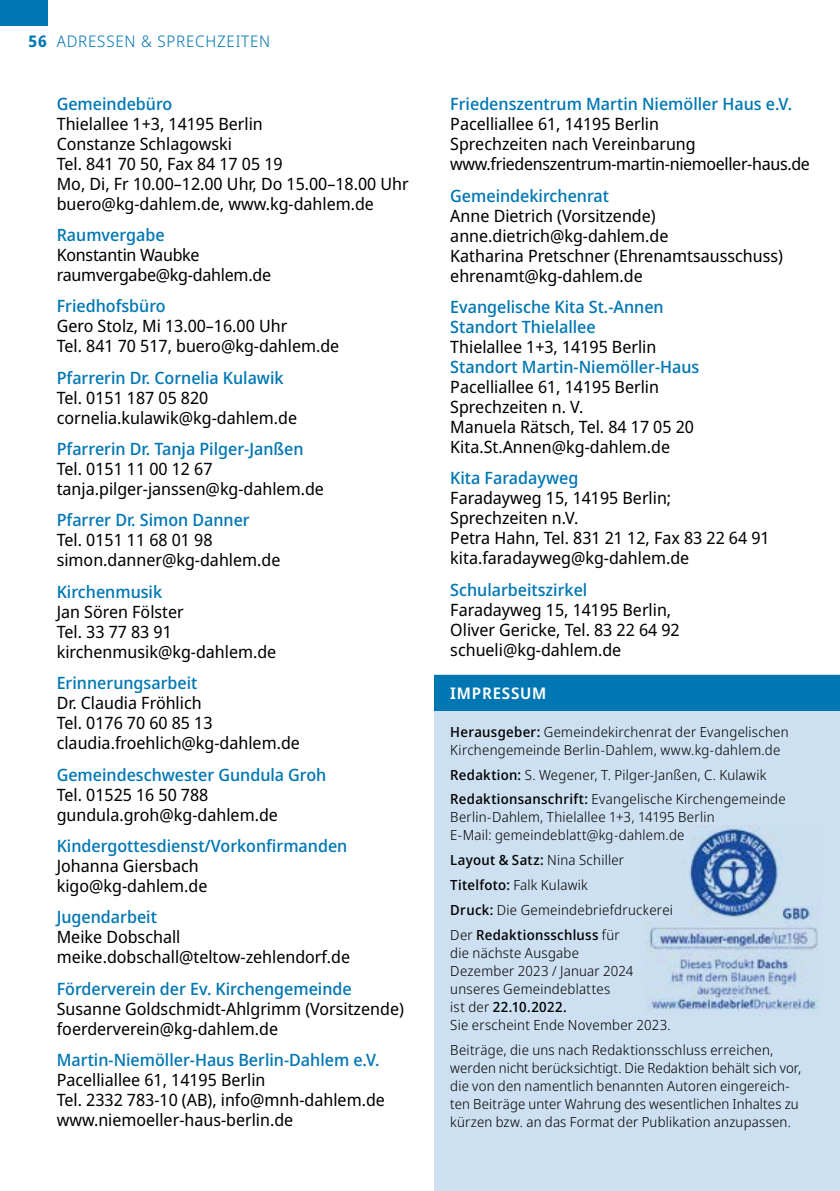
<style>
.page{position:relative;width:840px;height:1191px;background:#fff}
.page>*{position:absolute;margin:0;border:0;box-sizing:border-box;transform-origin:0 0}
.t1{font:17px/20px "Noto Sans Display";color:#000}
.t2{font:500 17px/20px "Noto Sans Display";color:#0077b3}
.t3{font:300 16px "Noto Sans Display";letter-spacing:.05em;color:#0077b3}
.t4{font:600 16px "Noto Sans Display";letter-spacing:.05em;color:#fff}
.t5{font:300 14px/18px "Noto Sans Display";letter-spacing:.02em;color:#000}
.s1{font-weight:700}
.s2{font-weight:500}
</style>
<div class="page">
<div style="left:0;top:0;width:47px;height:26px;background:#0077b3"></div>
<div style="left:434px;top:675px;width:405px;height:516px;background:#cde0f1"></div>
<div style="left:434px;top:675px;width:405px;height:35px;background:#0077b3"></div>
<img style="left:645px;top:825px;width:173px;height:185px">
<p class="t3" style="left:28px;top:30px;width:243px"><span class="s1">56</span> ADRESSEN &amp; SPRECHZEITEN</p>
<p class="t2" style="left:57px;top:94px;width:117px">Gemeindebüro</p>
<p class="t1" style="left:57px;top:114px;width:353px">Thielallee 1+3, 14195 Berlin<br>Constanze Schlagowski<br>Tel. 841 70 50, Fax 84 17 05 19<br>Mo, Di, Fr 10.00–12.00 Uhr, Do 15.00–18.00 Uhr buero@kg-dahlem.de, www.kg-dahlem.de</p>
<p class="t2" style="left:57px;top:225px;width:109px">Raumvergabe</p>
<p class="t1" style="left:57px;top:245px;width:216px">Konstantin Waubke raumvergabe@kg-dahlem.de</p>
<p class="t2" style="left:57px;top:297px;width:110px">Friedhofsbüro</p>
<p class="t1" style="left:57px;top:317px;width:284px">Gero Stolz, Mi 13.00–16.00 Uhr<br>Tel. 841 70 517, buero@kg-dahlem.de</p>
<p class="t2" style="left:57px;top:368px;width:228px">Pfarrerin Dr. Cornelia Kulawik</p>
<p class="t1" style="left:57px;top:388px;width:242px">Tel. 0151 187 05 820 cornelia.kulawik@kg-dahlem.de</p>
<p class="t2" style="left:57px;top:439px;width:248px">Pfarrerin Dr. Tanja Pilger-Janßen</p>
<p class="t1" style="left:57px;top:459px;width:268px">Tel. 0151 11 00 12 67 tanja.pilger-janssen@kg-dahlem.de</p>
<p class="t2" style="left:57px;top:510px;width:194px">Pfarrer Dr. Simon Danner</p>
<p class="t1" style="left:57px;top:530px;width:225px">Tel. 0151 11 68 01 98 simon.danner@kg-dahlem.de</p>
<p class="t2" style="left:57px;top:582px;width:107px">Kirchenmusik</p>
<p class="t1" style="left:57px;top:602px;width:221px">Jan Sören Fölster<br>Tel. 33 77 83 91 kirchenmusik@kg-dahlem.de</p>
<p class="t2" style="left:57px;top:673px;width:142px">Erinnerungsarbeit</p>
<p class="t1" style="left:57px;top:693px;width:244px">Dr. Claudia Fröhlich<br>Tel. 0176 70 60 85 13 claudia.froehlich@kg-dahlem.de</p>
<p class="t2" style="left:57px;top:764px;width:271px">Gemeindeschwester Gundula Groh</p>
<p class="t1" style="left:57px;top:784px;width:222px">Tel. 01525 16 50 788 gundula.groh@kg-dahlem.de</p>
<p class="t2" style="left:57px;top:836px;width:292px">Kindergottesdienst/Vorkonfirmanden</p>
<p class="t1" style="left:57px;top:856px;width:152px">Johanna Giersbach kigo@kg-dahlem.de</p>
<p class="t2" style="left:57px;top:907px;width:102px">Jugendarbeit</p>
<p class="t1" style="left:57px;top:927px;width:294px">Meike Dobschall meike.dobschall@teltow-zehlendorf.de</p>
<p class="t2" style="left:57px;top:978px;width:296px">Förderverein der Ev. Kirchengemeinde</p>
<p class="t1" style="left:57px;top:998px;width:348px">Susanne Goldschmidt-Ahlgrimm (Vorsitzende) foerderverein@kg-dahlem.de</p>
<p class="t2" style="left:57px;top:1050px;width:324px">Martin-Niemöller-Haus Berlin-Dahlem e.V.</p>
<p class="t1" style="left:57px;top:1070px;width:329px">Pacelliallee 61, 14195 Berlin<br>Tel. 2332 783-10 (AB), info@mnh-dahlem.de www.niemoeller-haus-berlin.de</p>
<p class="t2" style="left:450px;top:95px;width:343px">Friedenszentrum Martin Niemöller Haus e.V.</p>
<p class="t1" style="left:450px;top:115px;width:361px">Pacelliallee 61, 14195 Berlin<br>Sprechzeiten nach Vereinbarung www.friedenszentrum-martin-niemoeller-haus.de</p>
<p class="t2" style="left:450px;top:186px;width:160px">Gemeindekirchenrat</p>
<p class="t1" style="left:450px;top:206px;width:334px">Anne Dietrich (Vorsitzende) anne.dietrich@kg-dahlem.de<br>Katharina Pretschner (Ehrenamtsausschuss) ehrenamt@kg-dahlem.de</p>
<p class="t2" style="left:450px;top:297px;width:215px">Evangelische Kita St.-Annen<br>Standort Thielallee</p>
<p class="t1" style="left:450px;top:337px;width:207px">Thielallee 1+3, 14195 Berlin</p>
<p class="t2" style="left:450px;top:357px;width:250px">Standort Martin-Niemöller-Haus</p>
<p class="t1" style="left:450px;top:377px;width:245px">Pacelliallee 61, 14195 Berlin<br>Sprechzeiten n. V.<br>Manuela Rätsch, Tel. 84 17 05 20<br>Kita.St.Annen@kg-dahlem.de</p>
<p class="t2" style="left:450px;top:468px;width:129px">Kita Faradayweg</p>
<p class="t1" style="left:450px;top:488px;width:320px">Faradayweg 15, 14195 Berlin;<br>Sprechzeiten n.V.<br>Petra Hahn, Tel. 831 21 12, Fax 83 22 64 91 kita.faradayweg@kg-dahlem.de</p>
<p class="t2" style="left:450px;top:580px;width:138px">Schularbeitszirkel</p>
<p class="t1" style="left:450px;top:600px;width:231px">Faradayweg 15, 14195 Berlin,<br>Oliver Gericke, Tel. 83 22 64 92 schueli@kg-dahlem.de</p>
<p class="t4" style="left:450px;top:681px;width:98px">IMPRESSUM</p>
<p class="t5" style="left:450px;top:723px;width:339px"><span class="s2">Herausgeber:</span> Gemeindekirchenrat der Evangelischen<br>Kirchengemeinde Berlin-Dahlem, www.kg-dahlem.de</p>
<p class="t5" style="left:450px;top:762px;width:337px;line-height:24.8px"><span class="s2">Redaktion:</span> S. Wegener, T. Pilger-Janßen, C. Kulawik<br><span class="s2">Redaktionsanschrift:</span> Evangelische Kirchengemeinde</p>
<p class="t5" style="left:450px;top:808px;width:265px">Berlin-Dahlem, Thielallee 1+3, 14195 Berlin<br>E-Mail: gemeindeblatt@kg-dahlem.de</p>
<p class="t5" style="left:450px;top:848px;width:224px;line-height:24.8px"><span class="s2">Layout &amp; Satz:</span> Nina Schiller<br><span class="s2">Titelfoto:</span> Falk Kulawik<br><span class="s2">Druck:</span> Die Gemeindebriefdruckerei<br>Der <span class="s2">Redaktionsschluss</span> für</p>
<p class="t5" style="left:450px;top:944px;width:222px">die nächste Ausgabe<br>Dezember 2023 / Januar 2024 unseres Gemeindeblattes<br>ist der <span class="s2">22.10.2022.<br></span>Sie erscheint Ende November 2023.</p>
<p class="t5" style="left:450px;top:1040px;width:352px">Beiträge, die uns nach Redaktionsschluss erreichen, werden nicht berücksichtigt. Die Redaktion behält sich vor, die von den namentlich benannten Autoren eingereich&shy;ten Beiträge unter Wahrung des wesentlichen Inhaltes zu kürzen bzw. an das Format der Publikation anzupassen.</p>
</div>
